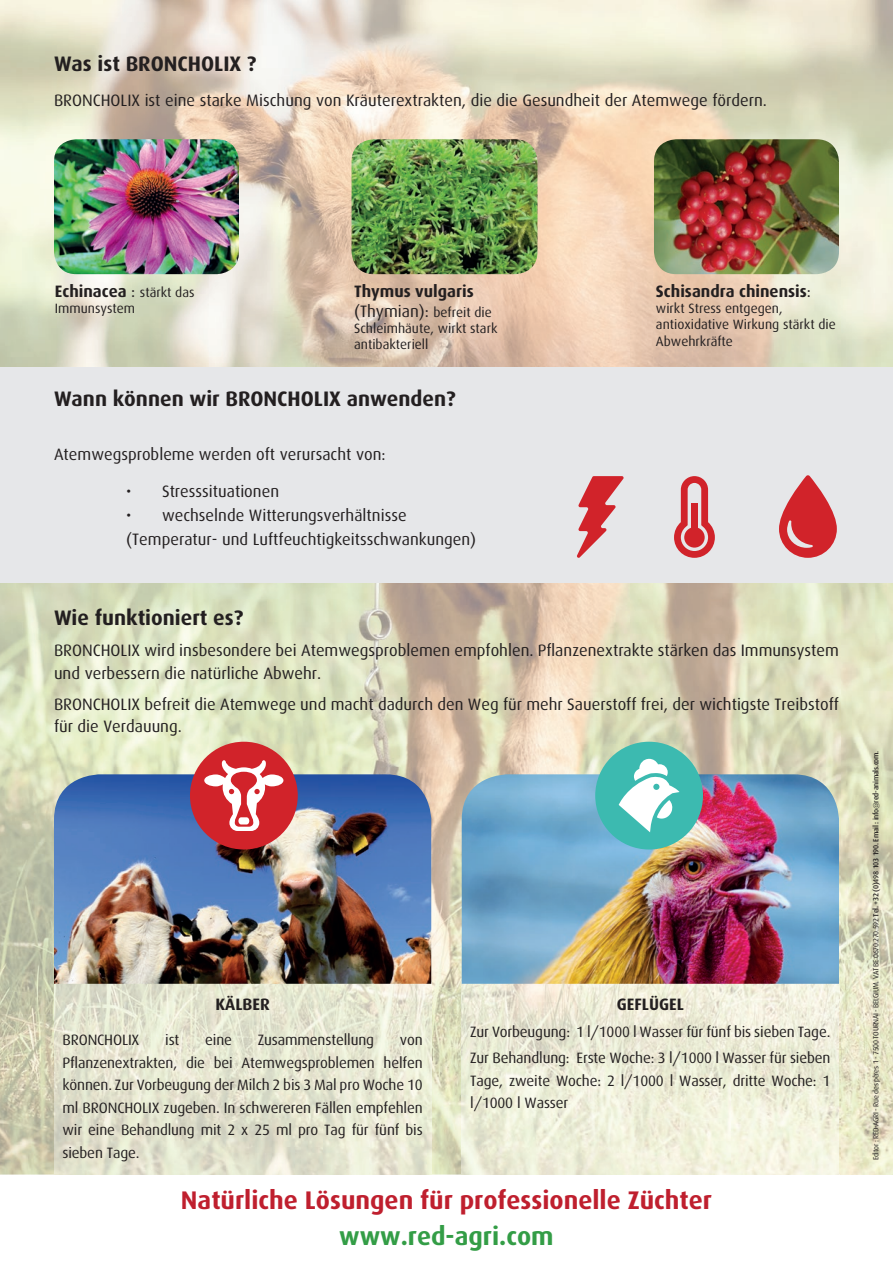
<style>
.page{position:relative;width:893px;height:1263px;background:#fff}
.page>*{position:absolute;margin:0;border:0;box-sizing:border-box;transform-origin:0 0}
.t1{font:700 25.5px "Dax";color:#bf1f2e}
.t2{font:700 25.5px "Dax";color:#339d46}
.t3{font:700 21px "Dax";color:#231f20}
.t4{font:16.5px/22.5px "Dax";color:#231f20}
.t5{font:700 16.5px/19.8px "Dax";color:#231f20}
.t6{font:15px/22.5px "Dax";letter-spacing:-.01em;color:#231f20}
.t7{font:13.5px/16.2px "Dax";color:#231f20}
.t8{font:7.5px "Dax";letter-spacing:-.04em;color:#231f20}
.s1{font-weight:400}
.s2{font-weight:400;font-size:13.5px}
.s3{font-weight:500}
</style>
<div class="page">
<img style="left:0;top:0;width:840px;height:1014px">
<img style="left:840px;top:0;width:53px;height:1174px">
<img style="left:0;top:1014px;width:54px;height:160px">
<img style="left:431px;top:1014px;width:31px;height:160px">
<img style="left:839px;top:1014px;width:2px;height:160px">
<img style="left:105px;top:1174px;width:315px;height:1px">
<div style="left:0;top:367px;width:893px;height:216px;background:#e6e7e9"></div>
<img style="left:352px;top:139px;width:185px;height:135px">
<img style="left:54px;top:139px;width:185px;height:135px">
<img style="left:654px;top:139px;width:185px;height:135px">
<svg style="left:779px;top:475px;width:58px;height:83px"></svg>
<svg style="left:674px;top:476px;width:41px;height:82px"></svg>
<div style="left:691px;top:503px;width:7px;height:41px;background:#d1232a"></div>
<div style="left:684px;top:527px;width:21px;height:21px;background:#d1232a;border-radius:50%"></div>
<svg style="left:577px;top:476px;width:47px;height:82px"></svg>
<img style="left:54px;top:984px;width:377px;height:190px">
<img style="left:462px;top:984px;width:377px;height:190px">
<img style="left:462px;top:774px;width:377px;height:210px">
<img style="left:54px;top:774px;width:377px;height:210px">
<div style="left:190px;top:742px;width:108px;height:107px;background:#d1232a;border-radius:50%"></div>
<svg style="left:204px;top:760px;width:79px;height:71px"></svg>
<div style="left:595px;top:742px;width:108px;height:107px;background:#3cbab0;border-radius:50%"></div>
<svg style="left:619px;top:759px;width:60px;height:73px"></svg>
<p class="t3" style="left:54px;top:52px;width:204px">Was ist BRONCHOLIX ?</p>
<p class="t4" style="left:54px;top:89px;width:714px">BRONCHOLIX ist eine starke Mischung von Kräuterextrakten, die die Gesundheit der Atemwege fördern.</p>
<p class="t5" style="left:55px;top:282px;width:141px">Echinacea <span class="s1">:</span> <span class="s2">stärkt das</span></p>
<p class="t7" style="left:55px;top:301px;width:82px">Immunsystem</p>
<p class="t5" style="left:354px;top:282px;width:139px">Thymus vulgaris <span class="s1">(Thymian):</span> <span class="s2">befreit die</span></p>
<p class="t7" style="left:354px;top:320px;width:145px">Schleimhäute, wirkt stark antibakteriell</p>
<p class="t3" style="left:54px;top:387px;width:403px">Wann können wir BRONCHOLIX anwenden?</p>
<p class="t4" style="left:54px;top:443px;width:333px">Atemwegsprobleme werden oft verursacht von:</p>
<p class="t4" style="left:126px;top:480px;width:154px">• Stresssituationen</p>
<p class="t4" style="left:126px;top:503px;width:351px;line-height:24px">• wechselnde Witterungsverhältnisse (Temperatur- und Luftfeuchtigkeitsschwankungen)</p>
<p class="t5" style="left:656px;top:282px;width:157px">Schisandra chinensis<span class="s1">:</span></p>
<p class="t7" style="left:656px;top:301px;width:181px">wirkt Stress entgegen, antioxidative Wirkung stärkt die<br>Abwehrkräfte</p>
<p class="t3" style="left:54px;top:606px;width:191px">Wie funktioniert es?</p>
<p class="t4" style="left:54px;top:639px;width:786px">BRONCHOLIX wird insbesondere bei Atemwegsproblemen empfohlen. Pflanzenextrakte stärken das Immunsystem und verbessern die natürliche Abwehr.</p>
<p class="t4" style="left:54px;top:693px;width:786px">BRONCHOLIX befreit die Atemwege und macht dadurch den Weg für mehr Sauerstoff frei, der wichtigste Treibstoff für die Verdauung.</p>
<p class="t5" style="left:215px;top:994px;width:56px">KÄLBER</p>
<p class="t6" style="left:63px;top:1029px;width:78px">BRONCHOLIX</p>
<p class="t6" style="left:165px;top:1029px;width:16px">ist</p>
<p class="t6" style="left:205px;top:1029px;width:28px">eine</p>
<p class="t6" style="left:258px;top:1029px;width:118px">Zusammenstellung</p>
<p class="t6" style="left:63px;top:1029px;width:362px;text-align:justify;text-indent:337px">von Pflanzenextrakten, die bei Atemwegsproblemen helfen können. Zur Vorbeugung der Milch 2 bis 3 Mal pro Woche 10 ml BRONCHOLIX zugeben. In schwereren Fällen empfehlen wir eine Behandlung mit 2 x 25 ml pro Tag für fünf bis sieben Tage.</p>
<p class="t5" style="left:617px;top:994px;width:69px">GEFLÜGEL</p>
<p class="t6" style="left:470px;top:1018px;width:362px;line-height:26.7px">Zur Vorbeugung: 1 l/1000 l Wasser für fünf bis sieben Tage.<br>Zur Behandlung: Erste Woche: 3 l/1000 l Wasser für sieben</p>
<p class="t6" style="left:470px;top:1069px;width:362px">Tage, zweite Woche: 2 l/1000 l Wasser, dritte Woche: 1 l/1000 l Wasser</p>
<h1 class="t1" style="left:181px;top:1185px;width:533px">Natürliche Lösungen für professionelle Züchter</h1>
<h1 class="t2" style="left:339px;top:1222px;width:216px">www.red-agri.com</h1>
<p class="t8" style="left:872px;top:1160px;width:411px;rotate:-90deg">Editor : RED-AGRI - Rue des pères 1 - 7500 TOURNAI - BELGIUM. VAT BE 0670.270.592 <span class="s3">Tel. +32 (0)498 103 190. Email : info@red-animals.com.</span></p>
</div>
